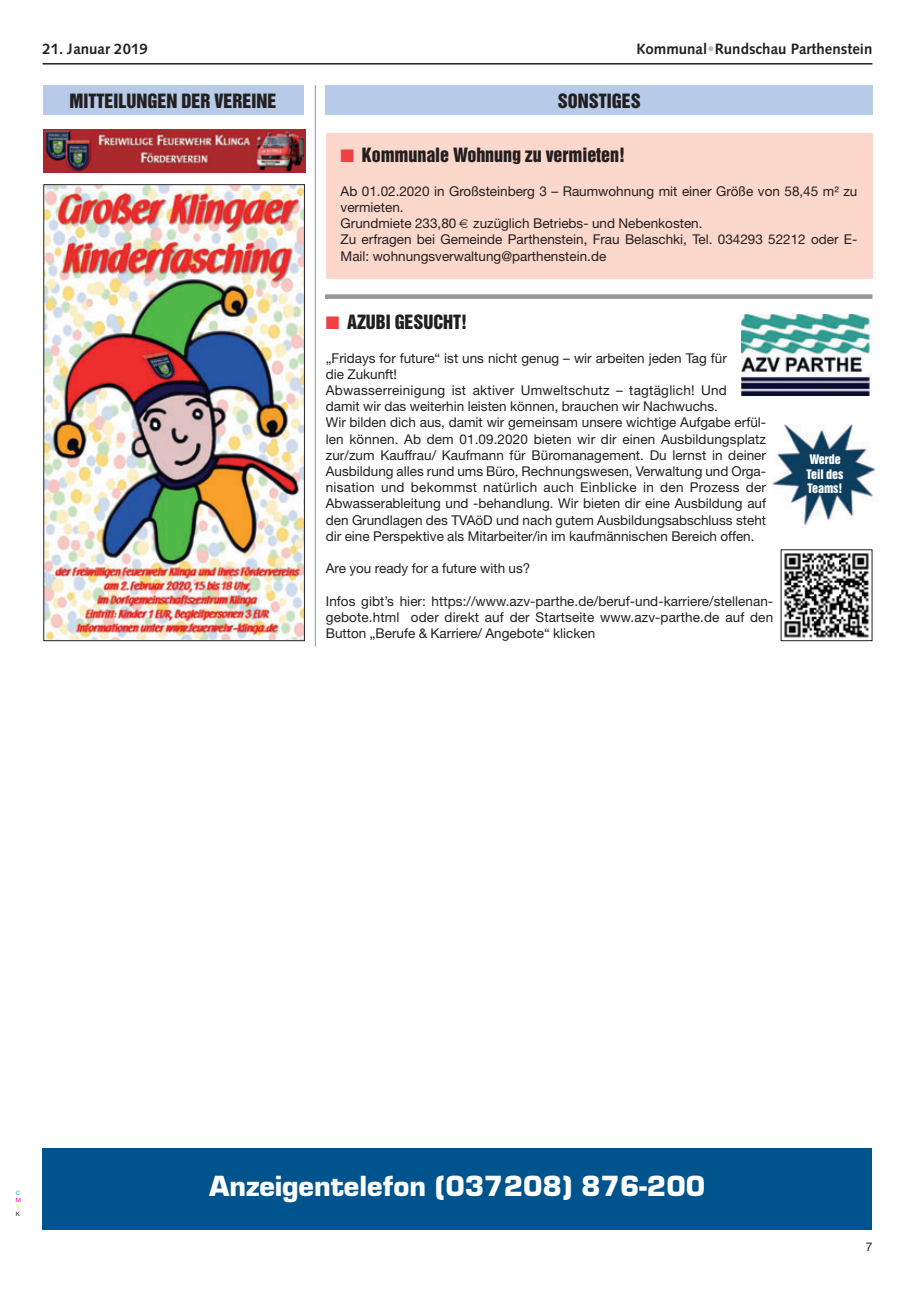
<style>
.page{position:relative;width:915px;height:1293px;background:#fff}
.page>*{position:absolute;margin:0;border:0;box-sizing:border-box;transform-origin:0 0}
.t1{font:700 27px "Eurostile";color:#fff}
.t2{font:18px "Helvetica Inserat";letter-spacing:-.005em;color:#231f20}
.t3{font:700 15px "Syntax";color:#231f20}
.t4{font:13.5px/16.2px "Helvetica Neue";color:#231f20}
.t5{font:12px/14.4px "Helvetica Inserat";letter-spacing:-.005em;color:#fff}
.t6{font:12px "Helvetica Neue";color:#231f20}
.t7{font:6px "Helvetica Neue";color:#00aeef}
.t8{font:6px "Helvetica Neue";color:#ed028c}
.t9{font:6px "Helvetica Neue";color:#fff101}
.t10{font:6px "Helvetica Neue";color:#231f20}
.s1{color:#bcbdc0}
.s2{color:#ee4144}
</style>
<div class="page">
<hr style="left:43px;top:63px;width:829px;height:2px;background:#231f20">
<div style="left:43px;top:85px;width:260px;height:30px;background:#b7cbe8"></div>
<div style="left:325px;top:85px;width:547px;height:30px;background:#b7cbe8"></div>
<img style="left:45px;top:186px;width:258px;height:453px">
<div style="left:43px;top:184px;width:262px;height:457px;border:1px solid #231f20"></div>
<img style="left:43px;top:129px;width:263px;height:44px">
<img style="left:741px;top:314px;width:131px;height:81px">
<img style="left:784px;top:553px;width:85px;height:85px">
<img style="left:766px;top:424px;width:113px;height:104px">
<div style="left:325px;top:133px;width:547px;height:146px;background:#fcd7cb"></div>
<div style="left:325px;top:294px;width:547px;height:5px;background:#939598"></div>
<hr style="left:315px;top:85px;width:1px;height:561px;background:#939598">
<div style="left:43px;top:1148px;width:829px;height:81px;background:#00548e"></div>
<p class="t3" style="left:43px;top:43px;width:107px">21. Januar 2019</p>
<p class="t3" style="left:636px;top:43px;width:237px">Kommunal<span class="s1">•</span>Rundschau Parthenstein</p>
<h2 class="t2" style="left:69px;top:93px;width:209px">MITTEILUNGEN DER VEREINE</h2>
<h2 class="t2" style="left:557px;top:93px;width:85px">SONSTIGES</h2>
<h2 class="t2" style="left:340px;top:148px;width:286px"><span class="s2">■</span> Kommunale Wohnung zu vermieten!</h2>
<p class="t4" style="left:340px;top:184px;width:518px">Ab 01.02.2020 in Großsteinberg 3 – Raumwohnung mit einer Größe von 58,45 m² zu vermieten.<br>Grundmiete 233,80 zuzüglich Betriebs- und Nebenkosten.<br>Zu erfragen bei Gemeinde Parthenstein, Frau Belaschki, Tel. 034293 52212 oder E-Mail: wohnungsverwaltung@parthenstein.de</p>
<h2 class="t2" style="left:326px;top:314px;width:143px"><span class="s2">■</span> AZUBI GESUCHT!</h2>
<p class="t4" style="left:326px;top:351px;width:441px">„Fridays for future“ ist uns nicht genug – wir arbeiten jeden Tag für<br>die Zukunft!<br>Abwasserreinigung ist aktiver Umweltschutz – tagtäglich! Und<br>damit wir das weiterhin leisten können, brauchen wir Nachwuchs.<br>Wir bilden dich aus, damit wir gemeinsam unsere wichtige Aufgabe erfül&shy;len können. Ab dem 01.09.2020 bieten wir dir einen Ausbildungsplatz zur/zum Kauffrau/ Kaufmann für Büromanagement. Du lernst in deiner Ausbildung alles rund ums Büro, Rechnungswesen, Verwaltung und Orga&shy;nisation und bekommst natürlich auch Einblicke in den Prozess der Abwasserableitung und -behandlung. Wir bieten dir eine Ausbildung auf den Grundlagen des TVAöD und nach gutem Ausbildungsabschluss steht dir eine Perspektive als Mitarbeiter/in im kaufmännischen Bereich offen.</p>
<p class="t4" style="left:326px;top:562px;width:206px">Are you ready for a future with us?</p>
<p class="t4" style="left:326px;top:594px;width:448px;text-align:justify">Infos gibt’s hier: https://www.azv-parthe.de/beruf-und-karriere/stellenan&shy;gebote.html oder direkt auf der Startseite www.azv-parthe.de auf den Button „Berufe &amp; Karriere/ Angebote“ klicken</p>
<p class="t5" style="left:806px;top:453px;width:38px">Werde<br>Teil des<br>Teams!</p>
<p class="t7" style="left:16px;top:1190px;width:6px">C</p>
<p class="t8" style="left:16px;top:1197px;width:7px">M</p>
<p class="t9" style="left:16px;top:1204px;width:5px">Y</p>
<p class="t10" style="left:16px;top:1211px;width:6px">K</p>
<h1 class="t1" style="left:209px;top:1175px;width:497px">Anzeigentelefon (037208) 876-200</h1>
<p class="t6" style="left:865px;top:1242px;width:8px">7</p>
</div>
